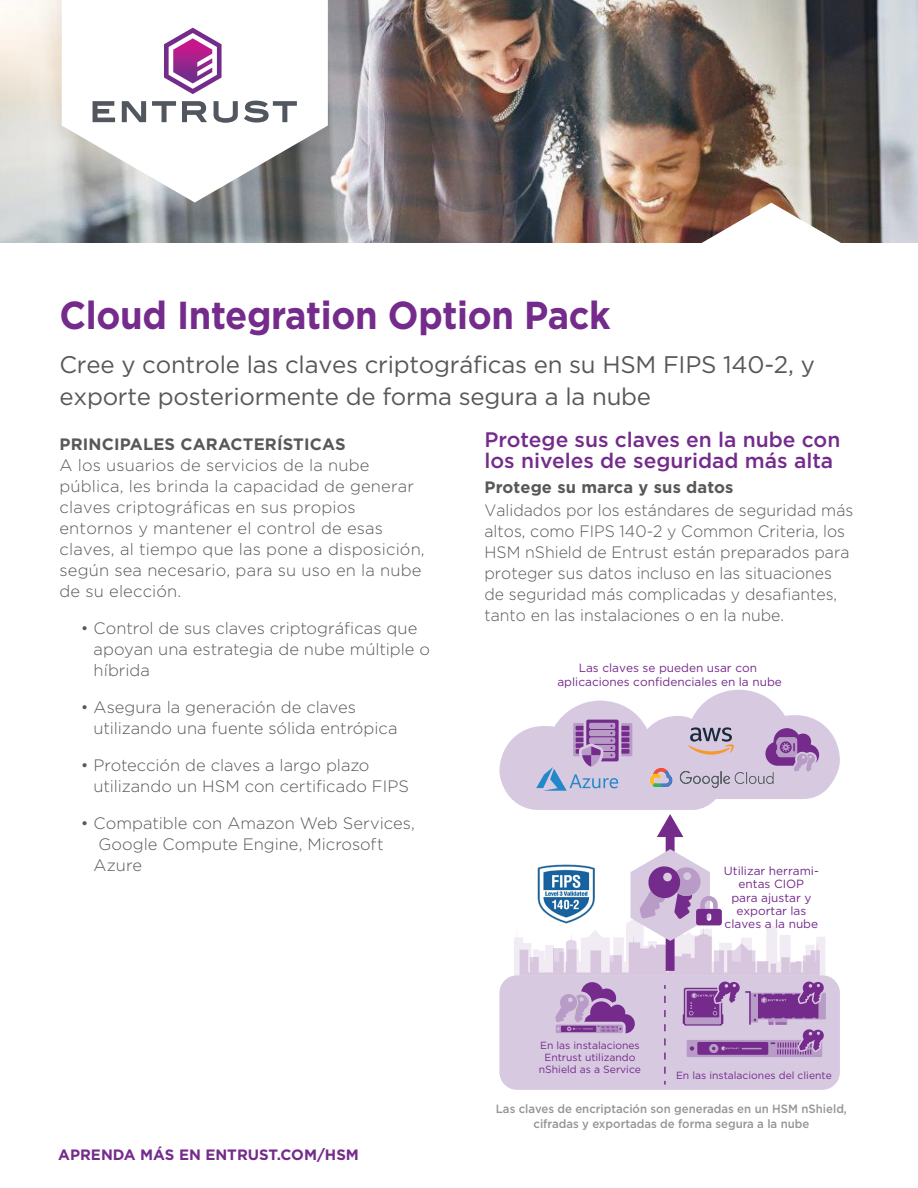
<style>
.page{position:relative;width:918px;height:1188px;background:#fff}
.page>*{position:absolute;margin:0;border:0;box-sizing:border-box;transform-origin:0 0}
._1_Title{font:700 39px "Gotham";letter-spacing:-.01em;color:#742b8b;scale:.93 1}
._2_Sub_Title{font:24px/31.5px "Gotham";letter-spacing:-.01em;color:#57585a}
._3_Header{font:500 21px/21px "Gotham";color:#742b8b}
._4_Body_Text{font:300 16.5px/21px "Gotham";color:#57585a}
._4_Body_Text-2{font:300 16.5px/21px "Gotham";color:#57585a;scale:.96 1}
._3_Eyebrow{font:700 16.5px "Gotham";letter-spacing:.01em;color:#57585a}
.Subheader{font:700 16.5px "Gotham";letter-spacing:.01em;color:#57585a}
.t1{font:700 15px "Gotham";color:#742b8b}
._5_Figure_Header{font:500 12px/15px "Gotham";color:#939598;text-align:center;scale:.95 1}
.t2{font:11.85px/13.4px "Gotham";color:#742b8b;text-align:center}
.t3{font:10.35px/11.9px "Gotham";color:#742b8b;text-align:center}
</style>
<div class="page">
<img style="left:0;top:0;width:918px;height:243px">
<div style="left:666px;top:833px;width:9px;height:138px;background:#742b8b"></div>
<svg style="left:499px;top:690px;width:341px;height:147px"></svg>
<div style="left:499px;top:975px;width:341px;height:115px;background:#d7c9e0;border-radius:18px"></div>
<svg style="left:514px;top:849px;width:312px;height:225px"></svg>
<p class="_1_Title" style="left:60px;top:289px;width:594px">Cloud Integration Option Pack</p>
<p class="_2_Sub_Title" style="left:60px;top:349px;width:757px">Cree y controle las claves criptográficas en su HSM FIPS 140-2, y exporte posteriormente de forma segura a la nube</p>
<p class="_3_Eyebrow" style="left:60px;top:433px;width:288px">PRINCIPALES CARACTERÍSTICAS</p>
<p class="_4_Body_Text" style="left:60px;top:454px;width:367px">A los usuarios de servicios de la nube pública, les brinda la capacidad de generar claves criptográficas en sus propios entornos y mantener el control de esas claves, al tiempo que las pone a disposición, según sea necesario, para su uso en la nube de su elección.</p>
<p class="_4_Body_Text" style="left:94px;top:617px;width:338px;text-indent:-13px">• Control de sus claves criptográficas que apoyan una estrategia de nube múltiple o híbrida</p>
<p class="_4_Body_Text" style="left:94px;top:696px;width:305px;text-indent:-13px">• Asegura la generación de claves utilizando una fuente sólida entrópica</p>
<p class="_4_Body_Text" style="left:94px;top:754px;width:317px;text-indent:-13px">• Protección de claves a largo plazo utilizando un HSM con certificado FIPS</p>
<p class="_4_Body_Text" style="left:94px;top:812px;width:323px;text-indent:-13px">• Compatible con Amazon Web Services,<br>Google Compute Engine, Microsoft<br>Azure</p>
<p class="_3_Header" style="left:485px;top:429px;width:357px">Protege sus claves en la nube con los niveles de seguridad más alta</p>
<p class="Subheader" style="left:485px;top:476px;width:251px">Protege su marca y sus datos</p>
<p class="_4_Body_Text-2" style="left:485px;top:500px;width:386px">Validados por los estándares de seguridad más altos, como FIPS 140-2 y Common Criteria, los HSM nShield de Entrust están preparados para proteger sus datos incluso en las situaciones de seguridad más complicadas y desafiantes, tanto en las instalaciones o en la nube.</p>
<p class="t2" style="left:557px;top:661px;width:226px;line-height:14.2px">Las claves se pueden usar con aplicaciones confidenciales en la nube</p>
<p class="t2" style="left:724px;top:864px;width:96px">Utilizar herrami&shy;entas CIOP para ajustar y exportar las claves a la nube</p>
<p class="t3" style="left:539px;top:1040px;width:104px">En las instalaciones<br>Entrust utilizando nShield as a Service</p>
<p class="t3" style="left:676px;top:1069px;width:157px">En las instalaciones del cliente</p>
<p class="t1" style="left:58px;top:1144px;width:302px">APRENDA MÁS EN ENTRUST.COM/HSM</p>
<p class="_5_Figure_Header" style="left:496px;top:1102px;width:371px">Las claves de encriptación son generadas en un HSM nShield, cifradas y exportadas de forma segura a la nube</p>
</div>
